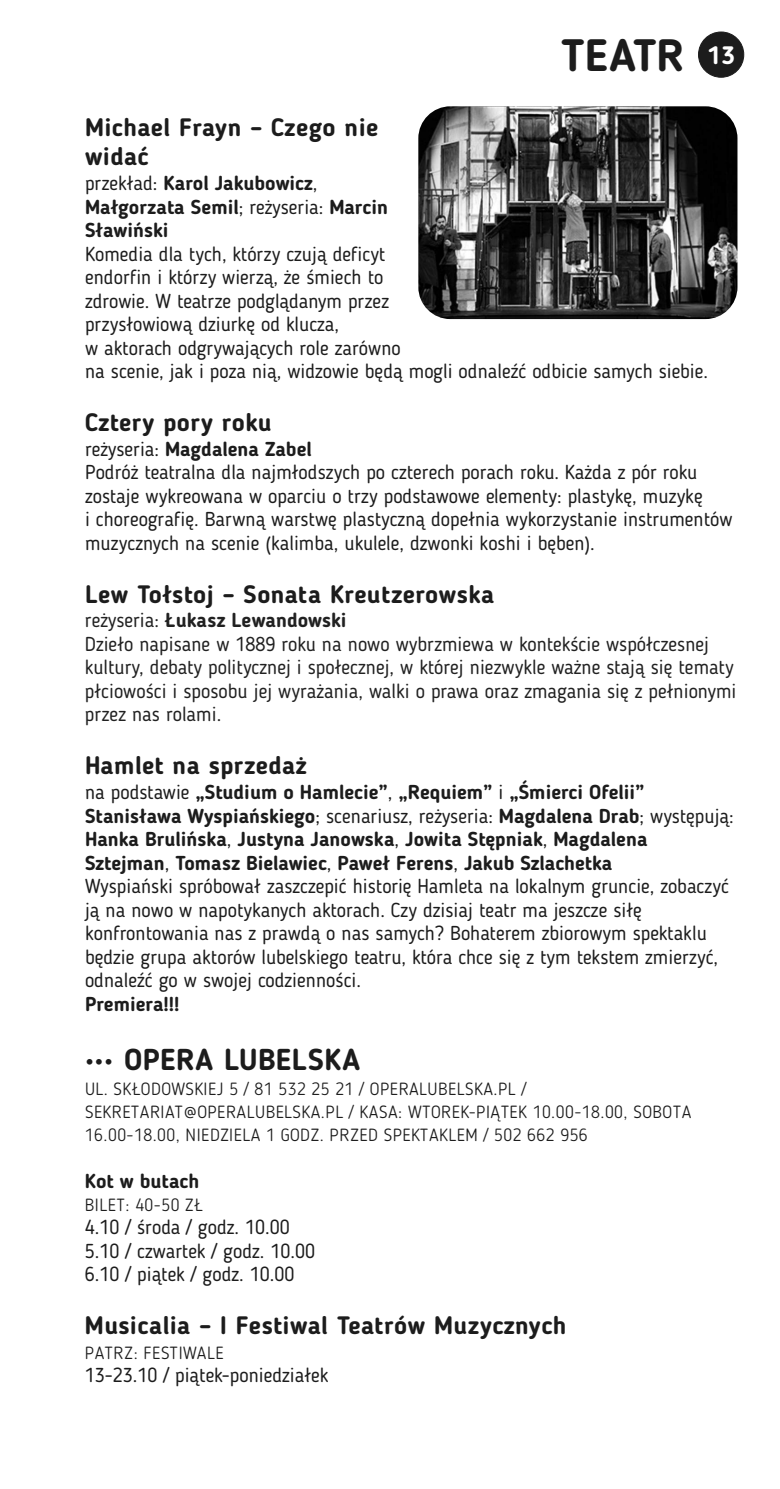
<style>
.page{position:relative;width:780px;height:1489px;background:#fff}
.page>*{position:absolute;margin:0;border:0;box-sizing:border-box;transform-origin:0 0}
.t1{font:700 45px "Blogger Sans";color:#1c1c1c}
.t2{font:700 30px "Blogger Sans";letter-spacing:.015em;color:#1c1c1c}
.t3{font:700 25px/29.5px "Blogger Sans";letter-spacing:.015em;color:#1c1c1c}
.t4{font:20px/23.5px "Blogger Sans";color:#1c1c1c}
.t5{font:20px/23.5px "Blogger Sans";color:#212121}
.t6{font:700 20px/23.5px "Blogger Sans";color:#1c1c1c}
.t7{font:300 17.5px/22.5px "Blogger Sans";letter-spacing:.03em;color:#1c1c1c}
.s1{font-weight:400}
.s2{font-weight:700}
</style>
<div class="page">
<div style="left:698px;top:32px;width:46px;height:45px;background:#1c1c1c;border:1px solid #1c1c1c;border-radius:50%"></div>
<img style="left:418px;top:106px;width:319px;height:213px;border-radius:32px">
<h1 class="t1" style="left:561px;top:37px;width:175px">TEATR <sup>13</sup></h1>
<p class="t3" style="left:85px;top:115px;width:295px">Michael Frayn – Czego nie widać</p>
<p class="t6" style="left:85px;top:173px;width:304px"><span class="s1">przekład:</span> Karol Jakubowicz<span class="s1">,<br></span>Małgorzata Semil<span class="s1">; reżyseria:</span> Marcin<br>Sławiński</p>
<p class="t4" style="left:85px;top:244px;width:624px">Komedia dla tych, którzy czują deficyt<br>endorfin i którzy wierzą, że śmiech to<br>zdrowie. W teatrze podglądanym przez<br>przysłowiową dziurkę od klucza,<br>w aktorach odgrywających role zarówno<br>na scenie, jak i poza nią, widzowie będą mogli odnaleźć odbicie samych siebie.</p>
<p class="t3" style="left:85px;top:410px;width:188px">Cztery pory roku</p>
<p class="t4" style="left:85px;top:439px;width:649px">reżyseria: <span class="s2">Magdalena Zabel<br></span>Podróż teatralna dla najmłodszych po czterech porach roku. Każda z pór roku zostaje wykreowana w oparciu o trzy podstawowe elementy: plastykę, muzykę<br>i choreografię. Barwną warstwę plastyczną dopełnia wykorzystanie instrumentów muzycznych na scenie (kalimba, ukulele, dzwonki koshi i bęben).</p>
<p class="t3" style="left:85px;top:581px;width:410px">Lew Tołstoj – Sonata Kreutzerowska</p>
<p class="t5" style="left:85px;top:610px;width:653px">reżyseria: <span class="s2">Łukasz Lewandowski<br></span>Dzieło napisane w 1889 roku na nowo wybrzmiewa w kontekście współczesnej kultury, debaty politycznej i społecznej, w której niezwykle ważne stają się tematy płciowości i sposobu jej wyrażania, walki o prawa oraz zmagania się z pełnionymi przez nas rolami.</p>
<p class="t3" style="left:85px;top:752px;width:223px">Hamlet na sprzedaż</p>
<p class="t4" style="left:85px;top:782px;width:650px">na podstawie <span class="s2">„Studium o Hamlecie”</span>, <span class="s2">„Requiem”</span> i <span class="s2">„Śmierci Ofelii” Stanisława Wyspiańskiego</span>; scenariusz, reżyseria: <span class="s2">Magdalena Drab</span>; występują:<br><span class="s2">Hanka Brulińska</span>, <span class="s2">Justyna Janowska</span>, <span class="s2">Jowita Stępniak</span>, <span class="s2">Magdalena Sztejman</span>, <span class="s2">Tomasz Bielawiec</span>, <span class="s2">Paweł Ferens</span>, <span class="s2">Jakub Szlachetka<br></span>Wyspiański spróbował zaszczepić historię Hamleta na lokalnym gruncie, zobaczyć ją na nowo w napotykanych aktorach. Czy dzisiaj teatr ma jeszcze siłę konfrontowania nas z prawdą o nas samych? Bohaterem zbiorowym spektaklu będzie grupa aktorów lubelskiego teatru, która chce się z tym tekstem zmierzyć, odnaleźć go w swojej codzienności.</p>
<p class="t6" style="left:85px;top:993px;width:96px">Premiera!!!</p>
<h2 class="t2" style="left:85px;top:1046px;width:276px">••• OPERA LUBELSKA</h2>
<p class="t7" style="left:85px;top:1079px;width:608px">UL. SKŁODOWSKIEJ 5 / 81 532 25 21 / OPERALUBELSKA.PL /<br>SEKRETARIAT@OPERALUBELSKA.PL / KASA: WTOREK-PIĄTEK 10.00-18.00, SOBOTA<br>16.00-18.00, NIEDZIELA 1 GODZ. PRZED SPEKTAKLEM / 502 662 956</p>
<p class="t6" style="left:85px;top:1170px;width:116px">Kot w butach</p>
<p class="t7" style="left:85px;top:1194px;width:119px">BILET: 40-50 ZŁ</p>
<p class="t4" style="left:85px;top:1217px;width:231px">4.10 / środa / godz. 10.00<br>5.10 / czwartek / godz. 10.00<br>6.10 / piątek / godz. 10.00</p>
<p class="t3" style="left:85px;top:1312px;width:483px">Musicalia – I Festiwal Teatrów Muzycznych</p>
<p class="t7" style="left:85px;top:1342px;width:140px">PATRZ: FESTIWALE</p>
<p class="t4" style="left:85px;top:1364px;width:245px">13-23.10 / piątek-poniedziałek</p>
</div>
